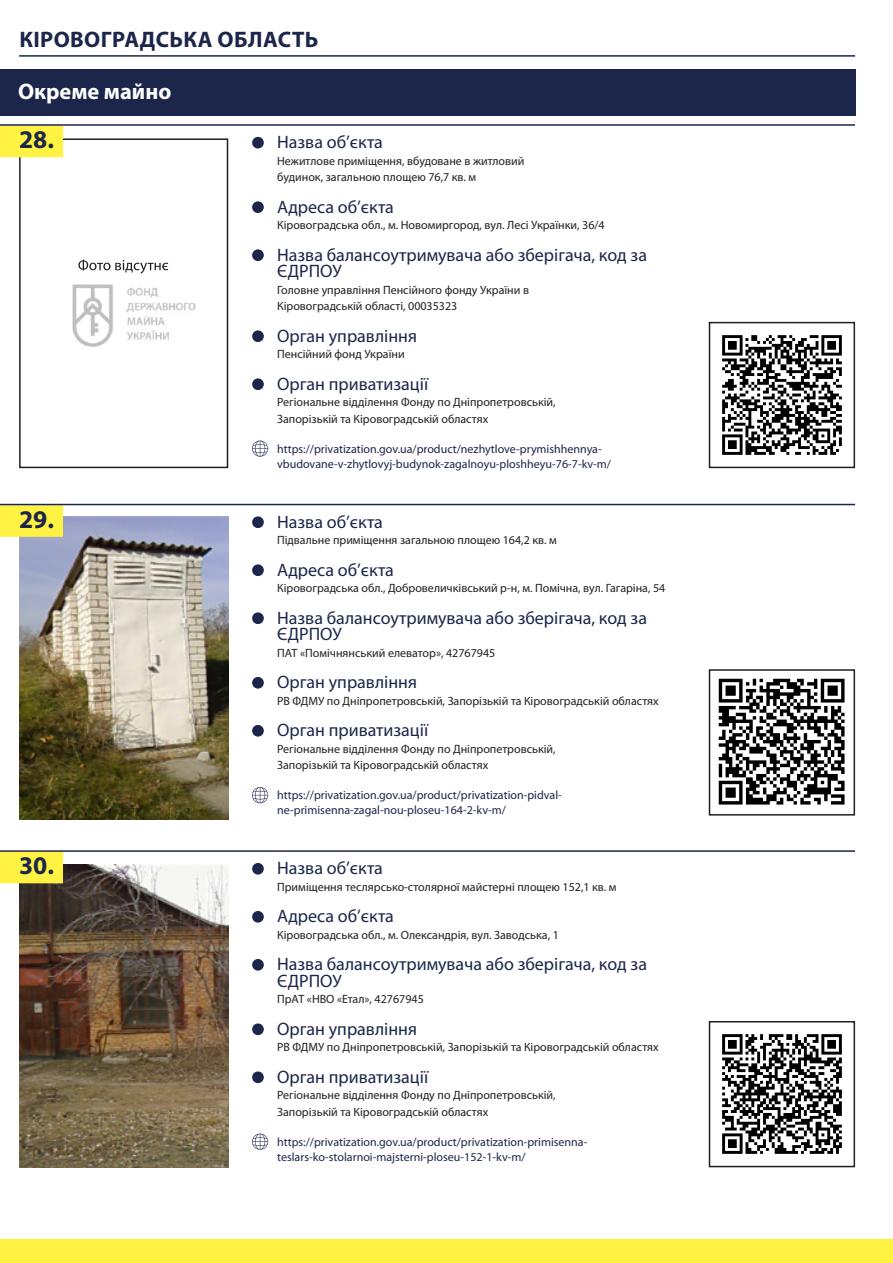
<style>
.page{position:relative;width:893px;height:1263px;background:#fff}
.page>*{position:absolute;margin:0;border:0;box-sizing:border-box;transform-origin:0 0}
.t1{font:700 25.5px "Myriad Pro";color:#1c264a}
.t2{font:700 22.5px "Myriad Pro";letter-spacing:.02em;color:#1c264a}
.t3{font:700 22.5px "Myriad Pro";color:#fff}
.t4{font:18px/16.5px "Myriad Pro";color:#1c264a}
.t5{font:12px/16.5px "Myriad Pro";color:#231f20}
.t6{font:12px/15px "Myriad Pro";color:#1c264a}
.s1{font-size:55.5px}
</style>
<div class="page">
<div style="left:0;top:1239px;width:893px;height:24px;background:#fff242"></div>
<hr style="left:19px;top:55px;width:836px;height:2px;background:#1c264a">
<div style="left:0;top:69px;width:855px;height:47px;background:#1c264a"></div>
<img style="left:19px;top:516px;width:209px;height:304px">
<img style="left:19px;top:864px;width:209px;height:303px">
<img style="left:22px;top:157px;width:174px;height:190px">
<div style="left:19px;top:138px;width:209px;height:330px;border:2px solid #231f20"></div>
<svg style="left:78px;top:260px;width:90px;height:13px"></svg>
<div style="left:0;top:126px;width:63px;height:31px;background:#fff242"></div>
<hr style="left:0;top:124px;width:855px;height:2px;background:#1c264a">
<div style="left:0;top:505px;width:63px;height:32px;background:#fff242"></div>
<hr style="left:0;top:504px;width:855px;height:1px;background:#1c264a">
<div style="left:0;top:852px;width:63px;height:31px;background:#fff242"></div>
<hr style="left:0;top:850px;width:855px;height:2px;background:#1c264a">
<svg style="left:252px;top:440px;width:16px;height:17px"></svg>
<svg style="left:252px;top:787px;width:16px;height:16px"></svg>
<svg style="left:252px;top:1133px;width:16px;height:17px"></svg>
<img style="left:722px;top:335px;width:120px;height:120px">
<div style="left:709px;top:322px;width:146px;height:146px;border:2px solid #231f20"></div>
<img style="left:718px;top:678px;width:127px;height:127px">
<div style="left:709px;top:669px;width:146px;height:146px;border:2px solid #231f20"></div>
<img style="left:722px;top:1034px;width:120px;height:120px">
<div style="left:709px;top:1021px;width:146px;height:146px;border:2px solid #231f20"></div>
<h2 class="t2" style="left:19px;top:24px;width:29px">Кіровоградська</h2>
<h2 class="t2" style="left:218px;top:24px;width:102px">ОБЛАСТЬ</h2>
<h2 class="t3" style="left:18px;top:77px;width:155px">Окреме майно</h2>
<p class="t1" style="left:19px;top:123px;width:36px">28.</p>
<p class="t4" style="left:250px;top:134px;width:134px"><span class="s1">•</span> Назва об’єкта</p>
<p class="t5" style="left:277px;top:152px;width:249px">Нежитлове приміщення, вбудоване в житловий будинок, загальною площею 76,7 кв. м</p>
<p class="t4" style="left:250px;top:198px;width:145px"><span class="s1">•</span> Адреса об’єкта</p>
<p class="t5" style="left:277px;top:217px;width:329px">Кіровоградська обл., м. Новомиргород, вул. Лесі Українки, 36/4</p>
<p class="t4" style="left:277px;top:246px;width:371px;text-indent:-27px"><span class="s1">•</span> Назва балансоутримувача або зберігача, код за<br>ЄДРПОУ</p>
<p class="t5" style="left:277px;top:281px;width:253px">Головне управління Пенсійного фонду України в<br>Кіровоградській області, 00035323</p>
<p class="t4" style="left:250px;top:327px;width:168px"><span class="s1">•</span> Орган управління</p>
<p class="t5" style="left:277px;top:346px;width:129px">Пенсійний фонд України</p>
<p class="t4" style="left:250px;top:375px;width:180px"><span class="s1">•</span> Орган приватизації</p>
<p class="t5" style="left:277px;top:394px;width:280px">Регіональне відділення Фонду по Дніпропетровській,<br>Запорізькій та Кіровоградській областях</p>
<p class="t6" style="left:277px;top:441px;width:335px">https://privatization.gov.ua/product/nezhytlove-prymishhennya&shy;vbudovane-v-zhytlovyj-budynok-zagalnoyu-ploshheyu-76-7-kv-m/</p>
<p class="t1" style="left:19px;top:503px;width:36px">29.</p>
<p class="t4" style="left:250px;top:513px;width:134px"><span class="s1">•</span> Назва об’єкта</p>
<p class="t5" style="left:277px;top:532px;width:281px">Підвальне приміщення загальною площею 164,2 кв. м</p>
<p class="t4" style="left:250px;top:561px;width:145px"><span class="s1">•</span> Адреса об’єкта</p>
<p class="t5" style="left:277px;top:580px;width:390px">Кіровоградська обл., Добровеличківський р-н, м. Помічна, вул. Гагаріна, 54</p>
<p class="t4" style="left:277px;top:609px;width:371px;text-indent:-27px"><span class="s1">•</span> Назва балансоутримувача або зберігача, код за<br>ЄДРПОУ</p>
<p class="t5" style="left:277px;top:644px;width:220px">ПАТ «Помічнянський елеватор», 42767945</p>
<p class="t4" style="left:250px;top:674px;width:168px"><span class="s1">•</span> Орган управління</p>
<p class="t5" style="left:277px;top:692px;width:383px">РВ ФДМУ по Дніпропетровській, Запорізькій та Кіровоградській областях</p>
<p class="t4" style="left:250px;top:722px;width:180px"><span class="s1">•</span> Орган приватизації</p>
<p class="t5" style="left:277px;top:740px;width:280px">Регіональне відділення Фонду по Дніпропетровській,<br>Запорізькій та Кіровоградській областях</p>
<p class="t6" style="left:277px;top:788px;width:286px">https://privatization.gov.ua/product/privatization-pidval&shy;ne-primisenna-zagal-nou-ploseu-164-2-kv-m/</p>
<p class="t1" style="left:19px;top:849px;width:36px">30.</p>
<p class="t4" style="left:250px;top:860px;width:134px"><span class="s1">•</span> Назва об’єкта</p>
<p class="t5" style="left:277px;top:878px;width:341px">Приміщення теслярсько-столярної майстерні площею 152,1 кв. м</p>
<p class="t4" style="left:250px;top:908px;width:145px"><span class="s1">•</span> Адреса об’єкта</p>
<p class="t5" style="left:277px;top:926px;width:283px">Кіровоградська обл., м. Олександрія, вул. Заводська, 1</p>
<p class="t4" style="left:277px;top:956px;width:371px;text-indent:-27px"><span class="s1">•</span> Назва балансоутримувача або зберігача, код за<br>ЄДРПОУ</p>
<p class="t5" style="left:277px;top:991px;width:148px">ПрАТ «НВО «Етал», 42767945</p>
<p class="t4" style="left:250px;top:1020px;width:168px"><span class="s1">•</span> Орган управління</p>
<p class="t5" style="left:277px;top:1039px;width:383px">РВ ФДМУ по Дніпропетровській, Запорізькій та Кіровоградській областях</p>
<p class="t4" style="left:250px;top:1068px;width:180px"><span class="s1">•</span> Орган приватизації</p>
<p class="t5" style="left:277px;top:1087px;width:280px">Регіональне відділення Фонду по Дніпропетровській,<br>Запорізькій та Кіровоградській областях</p>
<p class="t6" style="left:277px;top:1134px;width:312px">https://privatization.gov.ua/product/privatization-primisenna&shy;teslars-ko-stolarnoi-majsterni-ploseu-152-1-kv-m/</p>
</div>
